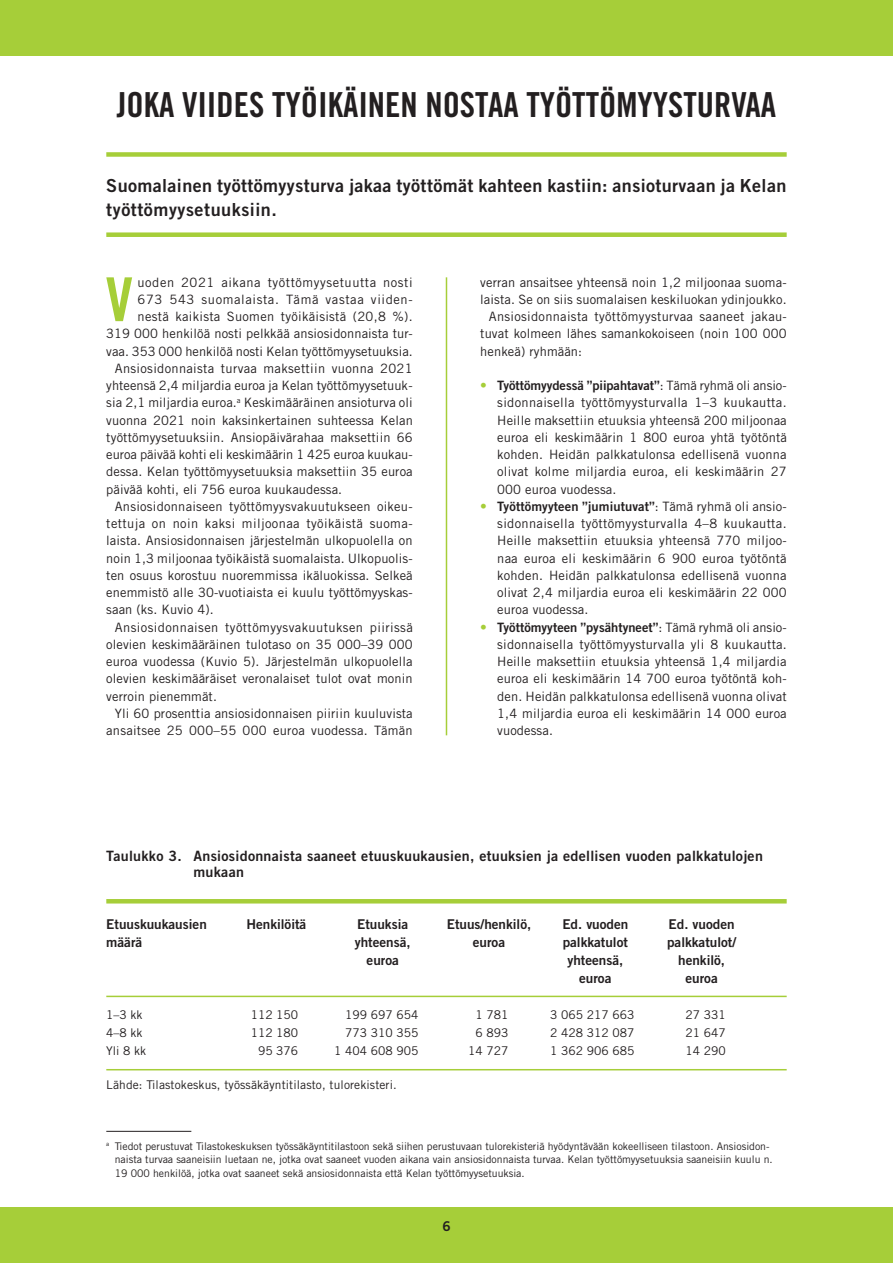
<style>
.page{position:relative;width:893px;height:1263px;background:#fff}
.page>*{position:absolute;margin:0;border:0;box-sizing:border-box;transform-origin:0 0}
.t1{font:60.75px "Trade Gothic LT Std Bd Cn 20";color:#a6ce39}
.t2{font:34.5px "Trade Gothic LT Std Bd Cn 20";color:#231f20}
.t3{font:18px/24px "Trade Gothic LT Std Bd 2";letter-spacing:.02em;color:#231f20}
.t4{font:14.25px/16.5px "Trade Gothic LT Std Bd 2";letter-spacing:.02em;color:#231f20}
.t5{font:13.5px "Trade Gothic LT Std Bd 2";color:#231f20}
.t6{font:12.9px/17.2px "Trade Gothic LT Std";letter-spacing:.01em;color:#231f20;text-align:justify}
.t7{font:12.9px "Trade Gothic LT Std Bd 2";color:#231f20}
.t8{font:12.9px "Trade Gothic LT Std";letter-spacing:.03em;color:#231f20}
.t9{font:12.9px "Trade Gothic LT Std";letter-spacing:.045em;color:#231f20}
.t10{font:12.9px "Trade Gothic LT Std";letter-spacing:.05em;color:#231f20}
.t11{font:12px "Trade Gothic LT Std";color:#231f20}
.t12{font:10.5px/13.5px "Trade Gothic LT Std";color:#231f20}
.s1{font-family:"Trade Gothic LT Std";font-size:13.5px;color:#a6ce39}
.s2{font-family:"Trade Gothic LT Std"}
</style>
<div class="page">
<div style="left:0;top:1207px;width:893px;height:56px;background:#a6ce39"></div>
<div style="left:0;top:0;width:893px;height:56px;background:#a6ce39"></div>
<hr style="left:446px;top:277px;width:1px;height:458px;background:#a6ce39">
<div style="left:106px;top:152px;width:681px;height:5px;background:#a6ce39"></div>
<div style="left:106px;top:232px;width:681px;height:5px;background:#a6ce39"></div>
<hr style="left:106px;top:996px;width:681px;height:1px;background:#a6ce39">
<hr style="left:106px;top:899px;width:681px;height:4px;background:#a6ce39">
<hr style="left:106px;top:1069px;width:681px;height:1px;background:#a6ce39">
<hr style="left:106px;top:1131px;width:85px;height:1px;background:#231f20">
<h2 class="t2" style="left:117px;top:83px;width:661px">JOKA VIIDES TYÖIKÄINEN NOSTAA TYÖTTÖMYYSTURVAA</h2>
<h3 class="t3" style="left:106px;top:173px;width:682px">Suomalainen työttömyysturva jakaa työttömät kahteen kastiin: ansioturvaan ja Kelan työttömyysetuuksiin.</h3>
<h1 class="t1" style="left:106px;top:263px;width:28px">V</h1>
<p class="t9" style="left:138px;top:274px;width:277px">uoden 2021 aikana työttömyysetuutta nosti</p>
<p class="t10" style="left:138px;top:291px;width:277px">673 543 suomalaista. Tämä vastaa viiden-</p>
<p class="t6" style="left:138px;top:308px;width:277px">nestä kaikista Suomen työikäisistä (20,8 %).</p>
<p class="t6" style="left:106px;top:325px;width:308px">319 000 henkilöä nosti pelkkää ansiosidonnaista tur-</p>
<p class="t6" style="left:106px;top:342px;width:308px">vaa. 353 000 henkilöä nosti Kelan työttömyysetuuksia.</p>
<p class="t6" style="left:115px;top:360px;width:299px">Ansiosidonnaista turvaa maksettiin vuonna 2021</p>
<p class="t6" style="left:106px;top:377px;width:308px">yhteensä 2,4 miljardia euroa ja Kelan työttömyysetuuk-</p>
<p class="t6" style="left:106px;top:394px;width:308px">sia 2,1 miljardia euroa.<sup>a</sup> Keskimääräinen ansioturva oli</p>
<p class="t6" style="left:106px;top:411px;width:308px">vuonna 2021 noin kaksinkertainen suhteessa Kelan</p>
<p class="t6" style="left:106px;top:428px;width:308px">työttömyysetuuksiin. Ansiopäivärahaa maksettiin 66</p>
<p class="t6" style="left:106px;top:446px;width:308px">euroa päivää kohti eli keskimäärin 1 425 euroa kuukau-</p>
<p class="t6" style="left:106px;top:463px;width:308px">dessa. Kelan työttömyysetuuksia maksettiin 35 euroa</p>
<p class="t6" style="left:106px;top:480px;width:237px">päivää kohti, eli 756 euroa kuukaudessa.</p>
<p class="t6" style="left:115px;top:497px;width:299px">Ansiosidonnaiseen työttömyysvakuutukseen oikeu-</p>
<p class="t8" style="left:106px;top:516px;width:308px">tettuja on noin kaksi miljoonaa työikäistä suoma-</p>
<p class="t6" style="left:106px;top:532px;width:308px">laista. Ansiosidonnaisen järjestelmän ulkopuolella on</p>
<p class="t6" style="left:106px;top:549px;width:308px">noin 1,3 miljoonaa työikäistä suomalaista. Ulkopuolis-</p>
<p class="t6" style="left:106px;top:567px;width:308px">ten osuus korostuu nuoremmissa ikäluokissa. Selkeä</p>
<p class="t6" style="left:106px;top:584px;width:308px">enemmistö alle 30-vuotiaista ei kuulu työttömyyskas-</p>
<p class="t6" style="left:106px;top:601px;width:109px">saan (ks. Kuvio 4).</p>
<p class="t8" style="left:115px;top:619px;width:300px">Ansiosidonnaisen työttömyysvakuutuksen piirissä</p>
<p class="t6" style="left:106px;top:635px;width:308px">olevien keskimääräinen tulotaso on 35 000–39 000</p>
<p class="t6" style="left:106px;top:653px;width:308px">euroa vuodessa (Kuvio 5). Järjestelmän ulkopuolella</p>
<p class="t6" style="left:106px;top:670px;width:308px">olevien keskimääräiset veronalaiset tulot ovat monin</p>
<p class="t6" style="left:106px;top:687px;width:112px">verroin pienemmät.</p>
<p class="t6" style="left:115px;top:704px;width:299px">Yli 60 prosenttia ansiosidonnaisen piiriin kuuluvista</p>
<p class="t6" style="left:106px;top:722px;width:308px">ansaitsee 25 000–55 000 euroa vuodessa. Tämän</p>
<p class="t6" style="left:480px;top:273px;width:308px">verran ansaitsee yhteensä noin 1,2 miljoonaa suoma-</p>
<p class="t6" style="left:480px;top:291px;width:308px">laista. Se on siis suomalaisen keskiluokan ydinjoukko.</p>
<p class="t6" style="left:489px;top:308px;width:299px">Ansiosidonnaista työttömyysturvaa saaneet jakau-</p>
<p class="t6" style="left:480px;top:325px;width:308px">tuvat kolmeen lähes samankokoiseen (noin 100 000</p>
<p class="t6" style="left:480px;top:342px;width:103px">henkeä) ryhmään:</p>
<p class="t7" style="left:480px;top:378px;width:308px"><span class="s1">•</span> Työttömyydessä ”piipahtavat”<span class="s2">: Tämä ryhmä oli ansio-</span></p>
<p class="t6" style="left:497px;top:394px;width:291px">sidonnaisella työttömyysturvalla 1–3 kuukautta.<br>Heille maksettiin etuuksia yhteensä 200 miljoonaa euroa eli keskimäärin 1 800 euroa yhtä työtöntä kohden. Heidän palkkatulonsa edellisenä vuonna olivat kolme miljardia euroa, eli keskimäärin 27<br>000 euroa vuodessa.</p>
<p class="t7" style="left:480px;top:498px;width:308px"><span class="s1">•</span> Työttömyyteen ”jumiutuvat”<span class="s2">: Tämä ryhmä oli ansio-</span></p>
<p class="t6" style="left:497px;top:515px;width:291px">sidonnaisella työttömyysturvalla 4–8 kuukautta.<br>Heille maksettiin etuuksia yhteensä 770 miljoo&shy;naa euroa eli keskimäärin 6 900 euroa työtöntä kohden. Heidän palkkatulonsa edellisenä vuonna olivat 2,4 miljardia euroa eli keskimäärin 22 000 euroa vuodessa.</p>
<p class="t7" style="left:480px;top:619px;width:308px"><span class="s1">•</span> Työttömyyteen ”pysähtyneet”<span class="s2">: Tämä ryhmä oli ansio-</span></p>
<p class="t6" style="left:497px;top:636px;width:291px">sidonnaisella työttömyysturvalla yli 8 kuukautta.<br>Heille maksettiin etuuksia yhteensä 1,4 miljardia euroa eli keskimäärin 14 700 euroa työtöntä koh&shy;den. Heidän palkkatulonsa edellisenä vuonna olivat 1,4 miljardia euroa eli keskimäärin 14 000 euroa vuodessa.</p>
<p class="t4" style="left:193px;top:847px;width:571px;text-indent:-87px">Taulukko 3. Ansiosidonnaista saaneet etuuskuukausien, etuuksien ja edellisen vuoden palkkatulojen mukaan</p>
<p class="t5" style="left:106px;top:916px;width:102px">Etuuskuukausien</p>
<p class="t5" style="left:246px;top:916px;width:62px">Henkilöitä</p>
<p class="t5" style="left:357px;top:916px;width:53px">Etuuksia</p>
<p class="t5" style="left:447px;top:916px;width:86px">Etuus/henkilö,</p>
<p class="t5" style="left:562px;top:916px;width:68px">Ed. vuoden</p>
<p class="t5" style="left:669px;top:916px;width:68px">Ed. vuoden</p>
<p class="t5" style="left:106px;top:934px;width:37px">määrä</p>
<p class="t5" style="left:355px;top:934px;width:57px">yhteensä,</p>
<p class="t5" style="left:473px;top:934px;width:34px">euroa</p>
<p class="t5" style="left:563px;top:934px;width:67px">palkkatulot</p>
<p class="t5" style="left:667px;top:934px;width:71px">palkkatulot/</p>
<p class="t5" style="left:367px;top:952px;width:34px">euroa</p>
<p class="t5" style="left:567px;top:952px;width:57px">yhteensä,</p>
<p class="t5" style="left:678px;top:952px;width:48px">henkilö,</p>
<p class="t5" style="left:579px;top:970px;width:34px">euroa</p>
<p class="t5" style="left:685px;top:970px;width:34px">euroa</p>
<p class="t11" style="left:106px;top:1007px;width:38px">1–3 kk</p>
<p class="t11" style="left:251px;top:1007px;width:49px">112 150</p>
<p class="t11" style="left:345px;top:1007px;width:75px">199 697 654</p>
<p class="t11" style="left:475px;top:1007px;width:34px">1 781</p>
<p class="t11" style="left:550px;top:1007px;width:86px">3 065 217 663</p>
<p class="t11" style="left:685px;top:1007px;width:42px">27 331</p>
<p class="t11" style="left:106px;top:1025px;width:38px">4–8 kk</p>
<p class="t11" style="left:251px;top:1025px;width:49px">112 180</p>
<p class="t11" style="left:345px;top:1025px;width:75px">773 310 355</p>
<p class="t11" style="left:475px;top:1025px;width:34px">6 893</p>
<p class="t11" style="left:550px;top:1025px;width:86px">2 428 312 087</p>
<p class="t11" style="left:685px;top:1025px;width:42px">21 647</p>
<p class="t11" style="left:106px;top:1043px;width:41px">Yli 8 kk</p>
<p class="t11" style="left:258px;top:1043px;width:42px">95 376</p>
<p class="t11" style="left:334px;top:1043px;width:86px">1 404 608 905</p>
<p class="t11" style="left:468px;top:1043px;width:42px">14 727</p>
<p class="t11" style="left:550px;top:1043px;width:86px">1 362 906 685</p>
<p class="t11" style="left:685px;top:1043px;width:42px">14 290</p>
<p class="t11" style="left:106px;top:1077px;width:292px">Lähde: Tilastokeskus, työssäkäyntitilasto, tulorekisteri.</p>
<p class="t12" style="left:115px;top:1139px;width:659px;text-indent:-8px"><sup>a</sup> Tiedot perustuvat Tilastokeskuksen työssäkäyntitilastoon sekä siihen perustuvaan tulorekisteriä hyödyntävään kokeelliseen tilastoon. Ansiosidon&shy;naista turvaa saaneisiin luetaan ne, jotka ovat saaneet vuoden aikana vain ansiosidonnaista turvaa. Kelan työttömyysetuuksia saaneisiin kuulu n.<br>19 000 henkilöä, jotka ovat saaneet sekä ansiosidonnaista että Kelan työttömyysetuuksia.</p>
<p class="t5" style="left:442px;top:1218px;width:10px">6</p>
</div>
